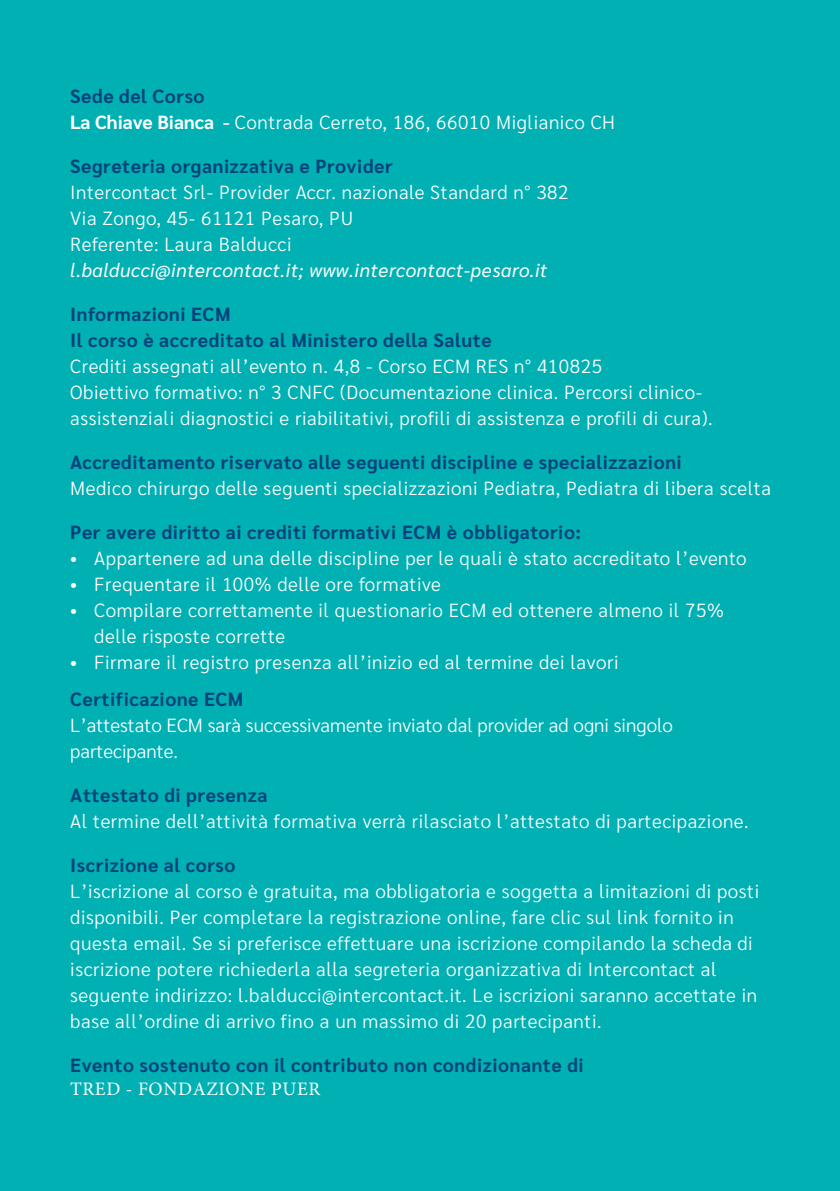
<style>
.page{position:relative;width:840px;height:1191px;background:#fff}
.page>*{position:absolute;margin:0;border:0;box-sizing:border-box;transform-origin:0 0}
.t1{font:300 19px/26px "Sarabun";letter-spacing:.03em;color:#fff}
.t2{font:700 19px/22.8px "Sarabun";letter-spacing:.03em;color:#00427a}
.t3{font:300 19px/26px "Sarabun";color:#fff}
.t4{font:italic 19px "Sarabun";letter-spacing:.03em;color:#fff}
.s1{font-weight:700}
.s2{font-weight:700;color:#00427a}
.s3{font-family:"Minion Pro";font-weight:400;color:#fff}
</style>
<div class="page">
<div style="left:0;top:0;width:839px;height:1190px;background:#00b0b3"></div>
<p class="t2" style="left:70px;top:85px;width:136px">Sede del Corso</p>
<p class="t1" style="left:70px;top:109px;width:546px"><span class="s1">La Chiave Bianca -</span> Contrada Cerreto, 186, 66010 Miglianico CH</p>
<p class="t2" style="left:70px;top:155px;width:324px">Segreteria organizzativa e Provider</p>
<p class="t1" style="left:70px;top:179px;width:499px">Intercontact Srl- Provider Accr. nazionale Standard n° 382</p>
<p class="t1" style="left:70px;top:205px;width:284px">Via Zongo, 45- 61121 Pesaro, PU</p>
<p class="t1" style="left:70px;top:231px;width:223px">Referente: Laura Balducci</p>
<p class="t4" style="left:70px;top:259px;width:478px">l.balducci@intercontact.it; www.intercontact-pesaro.it</p>
<p class="t2" style="left:70px;top:303px;width:162px">Informazioni ECM</p>
<p class="t2" style="left:70px;top:329px;width:422px">Il corso è accreditato al Ministero della Salute</p>
<p class="t1" style="left:70px;top:353px;width:533px">Crediti assegnati all’evento n. 4,8 - Corso ECM RES n° 410825</p>
<p class="t1" style="left:70px;top:379px;width:643px">Obiettivo formativo: n° 3 CNFC (Documentazione clinica. Percorsi clinico&shy;assistenziali diagnostici e riabilitativi, profili di assistenza e profili di cura).</p>
<p class="t2" style="left:70px;top:451px;width:612px">Accreditamento riservato alle seguenti discipline e specializzazioni</p>
<p class="t1" style="left:70px;top:475px;width:702px">Medico chirurgo delle seguenti specializzazioni Pediatra, Pediatra di libera scelta</p>
<p class="t2" style="left:70px;top:521px;width:512px">Per avere diritto ai crediti formativi ECM è obbligatorio:</p>
<p class="t1" style="left:70px;top:545px;width:677px">• Appartenere ad una delle discipline per le quali è stato accreditato l’evento</p>
<p class="t1" style="left:70px;top:571px;width:372px">• Frequentare il 100% delle ore formative</p>
<p class="t1" style="left:70px;top:597px;width:654px">• Compilare correttamente il questionario ECM ed ottenere almeno il 75%</p>
<p class="t1" style="left:94px;top:623px;width:192px">delle risposte corrette</p>
<p class="t1" style="left:70px;top:649px;width:549px">• Firmare il registro presenza all’inizio ed al termine dei lavori</p>
<p class="t3" style="left:70px;top:686px;width:604px"><span class="s2">Certificazione ECM<br></span>L’attestato ECM sarà successivamente inviato dal provider ad ogni singolo partecipante.</p>
<p class="t1" style="left:70px;top:782px;width:679px"><span class="s2">Attestato di presenza<br></span>Al termine dell’attività formativa verrà rilasciato l’attestato di partecipazione.</p>
<p class="t1" style="left:70px;top:852px;width:690px"><span class="s2">Iscrizione al corso<br></span>L’iscrizione al corso è gratuita, ma obbligatoria e soggetta a limitazioni di posti disponibili. Per completare la registrazione online, fare clic sul link fornito in questa email. Se si preferisce effettuare una iscrizione compilando la scheda di iscrizione potere richiederla alla segreteria organizzativa di Intercontact al seguente indirizzo: l.balducci@intercontact.it. Le iscrizioni saranno accettate in base all’ordine di arrivo fino a un massimo di 20 partecipanti.</p>
<p class="t2" style="left:70px;top:1054px;width:514px">Evento sostenuto con il contributo non condizionante di<br><span class="s3">TRED - FONDAZIONE PUER</span></p>
</div>
